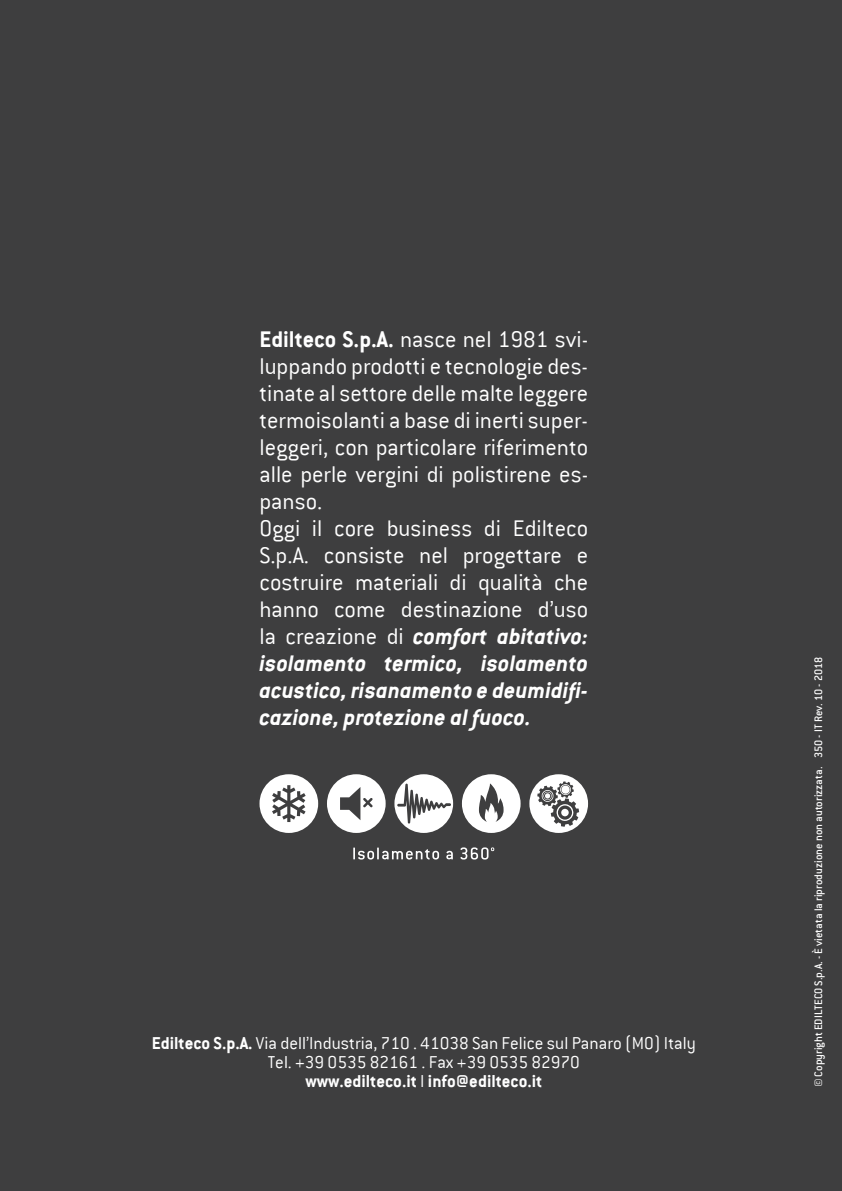
<style>
.page{position:relative;width:842px;height:1191px;background:#3e3e3f}
.page>*{position:absolute;margin:0;border:0;box-sizing:border-box;transform-origin:0 0}
.t1{font:300 25px/27px "Conduit ITC";color:#fff}
.t2{font:300 19px/19px "Conduit ITC";color:#fff;text-align:center}
.t3{font:500 12px "Conduit ITC";color:#fff}
.s1{font-weight:700}
.s2{font-weight:700;font-style:italic}
</style>
<div class="page">
<div style="left:259px;top:774px;width:59px;height:59px;background:#fff;border-radius:50%"></div>
<svg style="left:272px;top:785px;width:34px;height:37px"></svg>
<div style="left:462px;top:774px;width:59px;height:59px;background:#fff;border-radius:50%"></div>
<svg style="left:479px;top:783px;width:25px;height:39px"></svg>
<div style="left:327px;top:774px;width:59px;height:59px;background:#fff;border-radius:50%"></div>
<svg style="left:340px;top:787px;width:33px;height:33px"></svg>
<div style="left:529px;top:774px;width:59px;height:59px;background:#fff;border-radius:50%"></div>
<svg style="left:537px;top:781px;width:42px;height:45px"></svg>
<div style="left:394px;top:774px;width:59px;height:59px;background:#fff;border-radius:50%"></div>
<svg style="left:397px;top:783px;width:54px;height:40px"></svg>
<svg style="left:353px;top:847px;width:141px;height:12px"></svg>
<p class="t1" style="left:259px;top:326px;width:330px"><span class="s1">Edilteco S.p.A.</span> nasce nel 1981 svi&shy;luppando prodotti e tecnologie des&shy;tinate al settore delle malte leggere termoisolanti a base di inerti super&shy;leggeri, con particolare riferimento alle perle vergini di polistirene es&shy;panso.<br>Oggi il core business di Edilteco S.p.A. consiste nel progettare e costruire materiali di qualità che hanno come destinazione d’uso la creazione di <span class="s2">comfort abitativo: isolamento termico, isolamento acustico, risanamento e deumidifi&shy;cazione, protezione al fuoco.</span></p>
<p class="t2" style="left:152px;top:1034px;width:546px"><span class="s1">Edilteco S.p.A.</span> Via dell’Industria, 710 . 41038 San Felice sul Panaro (MO) Italy<br>Tel. +39 0535 82161 . Fax +39 0535 82970<br><span class="s1">www.edilteco.it</span> I <span class="s1">info@edilteco.it</span></p>
<p class="t3" style="left:812px;top:758px;width:103px;rotate:-90deg">350 - IT Rev. 10 - 2018</p>
<p class="t3" style="left:812px;top:1087px;width:322px;rotate:-90deg">© Copyright EDILTECO S.p.A. - È vietata la riproduzione non autorizzata.</p>
</div>
